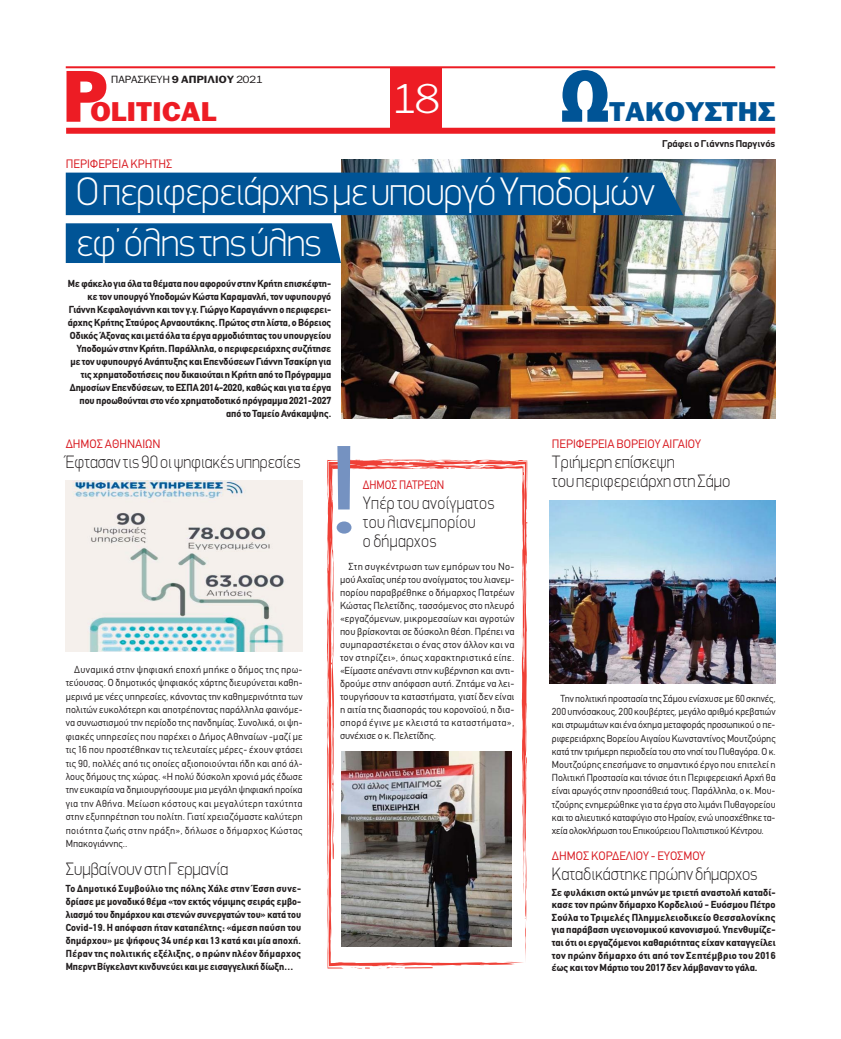
<style>
.page{position:relative;width:841px;height:1039px;background:#fff}
.page>*{position:absolute;margin:0;border:0;box-sizing:border-box;transform-origin:0 0}
.t1{font:125.1px "PF Din Display";color:#7592c1;scale:1.22 1}
.t2{font:900 70px "PF Franklin Gothic";color:#ed1c24;scale:.92 1}
.t3{font:900 70px "PF Franklin Gothic";color:#005496;scale:.92 1}
.t4{font:100 40px/51px "PF Din Display";letter-spacing:-.02em;color:#fff}
.t5{font:300 40px "PF Franklin Gothic";color:#fff}
.t6{font:900 26px "PF Franklin Gothic";color:#005496;scale:1.06 1}
.t7{font:900 26px "PF Franklin Gothic";color:#ed1c24;scale:1.06 1}
.t8{font:100 18px/19px "PF Din Display";letter-spacing:.02em;color:#231f20;scale:.91 1}
.t9{font:100 18px/19px "PF Din Display";color:#231f20;scale:.94 1}
.t10{font:100 18px "PF Din Display";color:#231f20;scale:.91 1}
.t11{font:100 18px "PF Din Display";color:#231f20;scale:.93 1}
.t12{font:100 18px "PF Din Display";color:#231f20;scale:.95 1}
.t13{font:12px "CF Din";color:#d81920}
.t14{font:12px "CF Din";color:#d81920;scale:.93 1}
.t15{font:10px/13.4px "CF Din";color:#231f20;text-align:justify}
.t16{font:700 10px/13px "CF Din";color:#231f20;text-align:justify}
.t17{font:700 10px/13px "CF Din";color:#231f20;text-align:justify;scale:.96 1}
.t18{font:10px "PF Franklin Gothic";letter-spacing:.01em;color:#231f20;scale:1.1 1}
.t19{font:700 10px "PF Din Display";color:#231f20}
.s1{font-weight:700}
</style>
<div class="page">
<img style="left:341px;top:159px;width:433px;height:260px">
<div style="left:66px;top:173px;width:616px;height:42px;background:#005496"></div>
<div style="left:66px;top:223px;width:275px;height:40px;background:#005496"></div>
<svg style="left:327px;top:459px;width:200px;height:507px"></svg>
<svg style="left:522px;top:847px;width:4px;height:116px"></svg>
<svg style="left:521px;top:631px;width:2px;height:9px"></svg>
<svg style="left:523px;top:568px;width:4px;height:37px"></svg>
<svg style="left:522px;top:530px;width:1px;height:19px"></svg>
<svg style="left:475px;top:465px;width:35px;height:2px"></svg>
<svg style="left:521px;top:465px;width:6px;height:17px"></svg>
<svg style="left:382px;top:460px;width:10px;height:7px"></svg>
<svg style="left:401px;top:459px;width:58px;height:10px"></svg>
<svg style="left:327px;top:486px;width:6px;height:10px"></svg>
<svg style="left:339px;top:468px;width:10px;height:2px"></svg>
<svg style="left:327px;top:559px;width:38px;height:409px"></svg>
<svg style="left:378px;top:965px;width:25px;height:4px"></svg>
<svg style="left:495px;top:961px;width:18px;height:2px"></svg>
<hr style="left:66px;top:66px;width:708px;height:2px;background:#ed1c24">
<div style="left:66px;top:128px;width:708px;height:6px;background:#ed1c24"></div>
<div style="left:390px;top:68px;width:51px;height:63px;background:#ed1c24"></div>
<img style="left:66px;top:480px;width:236px;height:171px">
<img style="left:341px;top:751px;width:170px;height:195px">
<img style="left:549px;top:501px;width:225px;height:183px">
<h2 class="t2" style="left:63px;top:71px;width:50px">P</h2>
<p class="t18" style="left:111px;top:75px;width:139px">ΠΑΡΑΣΚΕΥΗ <span class="s1">9 ΑΠΡΙΛΙΟΥ</span> 2021</p>
<h3 class="t7" style="left:90px;top:102px;width:120px">OLITICAL</h3>
<h3 class="t5" style="left:392px;top:76px;width:48px">18</h3>
<h2 class="t3" style="left:560px;top:71px;width:53px">Ω</h2>
<h3 class="t6" style="left:609px;top:102px;width:158px">ΤΑΚΟΥΣΤΗΣ</h3>
<p class="t19" style="left:661px;top:140px;width:114px">Γράφει ο Γιάννης Παργινός</p>
<p class="t13" style="left:66px;top:159px;width:108px">ΠΕΡΙΦEΡΕΙΑ ΚΡHΤΗΣ</p>
<h3 class="t4" style="left:76px;top:170px;width:580px">Ο περιφερειάρχης με υπουργό Υποδομών εφ’ όλης της ύλης</h3>
<p class="t16" style="left:68px;top:278px;width:265px;text-align:right">Με φάκελο για όλα τα θέματα που αφορούν στην Κρήτη επισκέφτη&shy;κε τον υπουργό Υποδομών Κώστα Καραμανλή, τον υφυπουργό Γιάννη Κεφαλογιάννη και τον γ.γ. Γιώργο Καραγιάννη ο περιφερει&shy;άρχης Κρήτης Σταύρος Αρναουτάκης. Πρώτος στη λίστα, ο Βόρειος Οδικός Άξονας και μετά όλα τα έργα αρμοδιότητας του υπουργείου Υποδομών στην Κρήτη. Παράλληλα, ο περιφερειάρχης συζήτησε με τον υφυπουργό Ανάπτυξης και Επενδύσεων Γιάννη Τσακίρη για τις χρηματοδοτήσεις που δικαιούται η Κρήτη από το Πρόγραμμα Δημοσίων Επενδύσεων, το ΕΣΠΑ 2014-2020, καθώς και για τα έργα που προωθούνται στο νέο χρηματοδοτικό πρόγραμμα 2021-2027 από το Ταμείο Ανάκαμψης.</p>
<p class="t13" style="left:66px;top:439px;width:96px">ΔHΜΟΣ ΑΘΗΝΑΙΩΝ</p>
<h3 class="t10" style="left:66px;top:456px;width:259px">Έφτασαν τις 90 οι ψηφιακές υπηρεσίες</h3>
<h1 class="t1" style="left:325px;top:415px;width:31px">!</h1>
<p class="t14" style="left:362px;top:480px;width:89px">ΔHΜΟΣ ΠΑΤΡEΩΝ</p>
<h3 class="t8" style="left:362px;top:495px;width:146px">Υπέρ του ανοίγματος του λιανεμπορίου<br>ο δήμαρχος</h3>
<p class="t15" style="left:66px;top:663px;width:238px;text-indent:9px">Δυναμικά στην ψηφιακή εποχή μπήκε ο δήμος της πρω&shy;τεύουσας. Ο δημοτικός ψηφιακός χάρτης διευρύνεται καθη&shy;μερινά με νέες υπηρεσίες, κάνοντας την καθημερινότητα των πολιτών ευκολότερη και αποτρέποντας παράλληλα φαινόμε&shy;να συνωστισμού την περίοδο της πανδημίας. Συνολικά, οι ψη&shy;φιακές υπηρεσίες που παρέχει ο Δήμος Αθηναίων -μαζί με τις 16 που προστέθηκαν τις τελευταίες μέρες- έχουν φτάσει τις 90, πολλές από τις οποίες αξιοποιούνται ήδη και από άλ&shy;λους δήμους της χώρας. «Η πολύ δύσκολη χρονιά μάς έδωσε την ευκαιρία να δημιουργήσουμε μια μεγάλη ψηφιακή προίκα για την Αθήνα. Μείωση κόστους και μεγαλύτερη ταχύτητα στην εξυπηρέτηση του πολίτη. Γιατί χρειαζόμαστε καλύτερη ποιότητα ζωής στην πράξη», δήλωσε ο δήμαρχος Κώστας Μπακογιάννης..</p>
<h3 class="t12" style="left:66px;top:862px;width:172px">Συμβαίνουν στη Γερμανία</h3>
<p class="t17" style="left:66px;top:883px;width:246px">Το Δημοτικό Συμβούλιο της πόλης Χάλε στην Έσση συνε&shy;δρίασε με μοναδικό θέμα «τον εκτός νόμιμης σειράς εμβο&shy;λιασμό του δημάρχου και στενών συνεργατών του» κατά του Covid-19. Η απόφαση ήταν καταπέλτης: «άμεση παύση του δημάρχου» με ψήφους 34 υπέρ και 13 κατά και μία αποχή.<br>Πέραν της πολιτικής εξέλιξης, ο πρώην πλέον δήμαρχος Μπερντ Βίγκελαντ κινδυνεύει και με εισαγγελική δίωξη…</p>
<p class="t15" style="left:340px;top:560px;width:176px;line-height:13px;text-indent:9px">Στη συγκέντρωση των εμπόρων του Νο&shy;μού Αχαΐας υπέρ του ανοίγματος του λιανεμ&shy;πορίου παραβρέθηκε ο δήμαρχος Πατρέων Κώστας Πελετίδης, τασσόμενος στο πλευρό «εργαζόμενων, μικρομεσαίων και αγροτών που βρίσκονται σε δύσκολη θέση. Πρέπει να συμπαραστέκεται ο ένας στον άλλον και να τον στηρίζει», όπως χαρακτηριστικά είπε. «Είμαστε απέναντι στην κυβέρνηση και αντι&shy;δρούμε στην απόφαση αυτή. Ζητάμε να λει&shy;τουργήσουν τα καταστήματα, γιατί δεν είναι η αιτία της διασποράς του κορονοϊού, η δια&shy;σπορά έγινε με κλειστά τα καταστήματα», συνέχισε ο κ. Πελετίδης.</p>
<p class="t13" style="left:551px;top:439px;width:151px">ΠΕΡΙΦEΡΕΙΑ ΒΟΡΕIΟΥ ΑΙΓΑIΟΥ</p>
<h3 class="t9" style="left:551px;top:455px;width:191px">Τριήμερη επίσκεψη<br>του περιφερειάρχη στη Σάμο</h3>
<p class="t15" style="left:551px;top:693px;width:225px;text-indent:9px">Την πολιτική προστασία της Σάμου ενίσχυσε με 60 σκηνές, 200 υπνόσακους, 200 κουβέρτες, μεγάλο αριθμό κρεβατιών και στρωμάτων και ένα όχημα μεταφοράς προσωπικού ο πε&shy;ριφερειάρχης Βορείου Αιγαίου Κωνσταντίνος Μουτζούρης κατά την τριήμερη περιοδεία του στο νησί του Πυθαγόρα. Ο κ.<br>Μουτζούρης επεσήμανε το σημαντικό έργο που επιτελεί η Πολιτική Προστασία και τόνισε ότι η Περιφερειακή Αρχή θα είναι αρωγός στην προσπάθειά τους. Παράλληλα, ο κ. Μου&shy;τζούρης ενημερώθηκε για τα έργα στο λιμάνι Πυθαγορείου και το αλιευτικό καταφύγιο στο Ηραίον, ενώ υποσχέθηκε τα&shy;χεία ολοκλήρωση του Επικούρειου Πολιτιστικού Κέντρου.</p>
<p class="t13" style="left:551px;top:850px;width:155px">ΔHΜΟΣ ΚΟΡΔΕΛΙΟY - ΕΥOΣΜΟΥ</p>
<h3 class="t11" style="left:551px;top:867px;width:223px">Καταδικάστηκε πρώην δήμαρχος</h3>
<p class="t16" style="left:551px;top:886px;width:225px;line-height:12.6px">Σε φυλάκιση οκτώ μηνών με τριετή αναστολή καταδί&shy;κασε τον πρώην δήμαρχο Κορδελιού - Ευόσμου Πέτρο Σούλα το Τριμελές Πλημμελειοδικείο Θεσσαλονίκης για παράβαση υγειονομικού κανονισμού. Υπενθυμίζε&shy;ται ότι οι εργαζόμενοι καθαριότητας είχαν καταγγείλει τον πρώην δήμαρχο ότι από τον Σεπτέμβριο του 2016 έως και τον Μάρτιο του 2017 δεν λάμβαναν το γάλα.</p>
</div>
